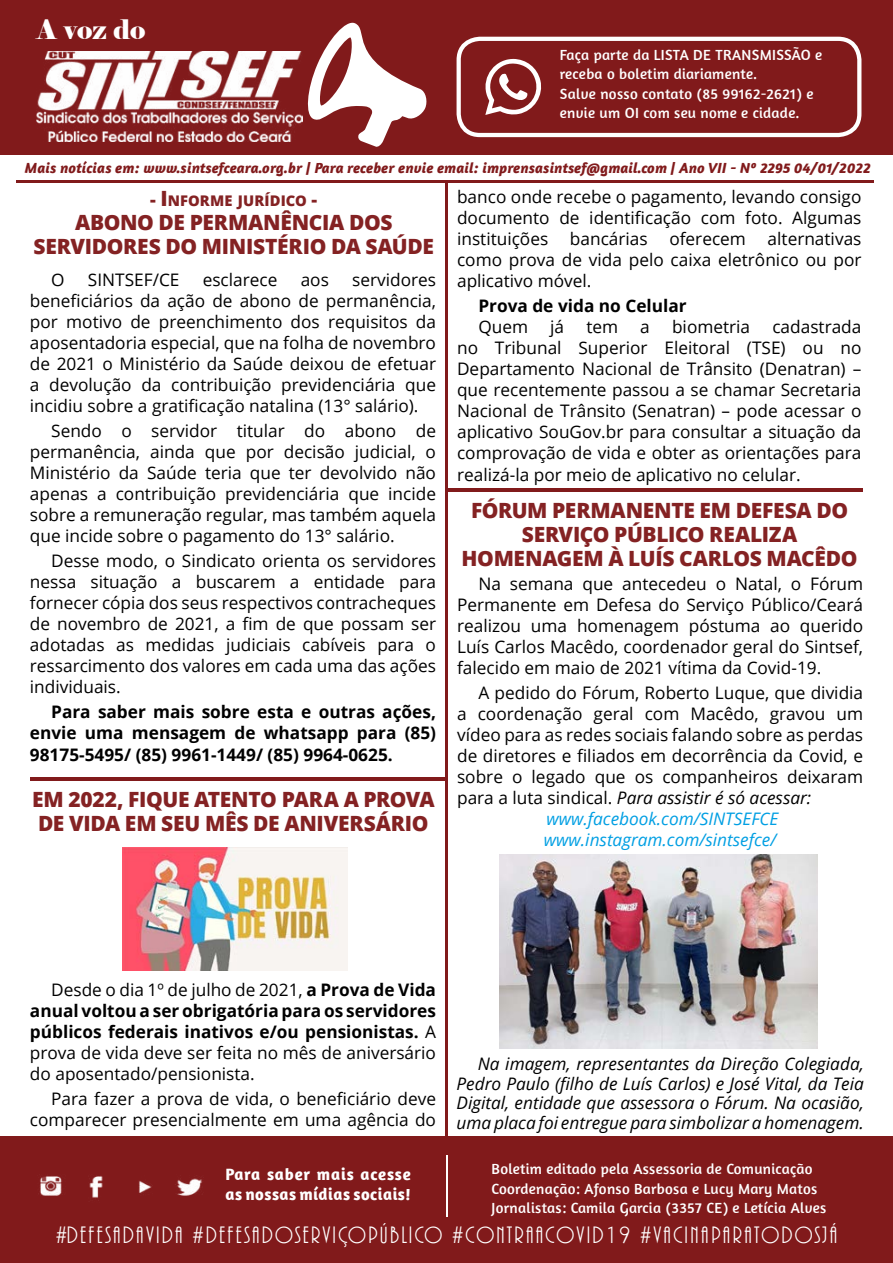
<style>
.page{position:relative;width:893px;height:1263px;background:#fff}
.page>*{position:absolute;margin:0;border:0;box-sizing:border-box;transform-origin:0 0}
.t1{font:26.85px "Elephant";color:#fff}
.t2{font:24.6px "ARBONNIE";letter-spacing:.09em;color:#fff}
.t3{font:800 21px/24px "Open Sans";letter-spacing:-.015em;color:#842223;text-align:center}
.t4{font:17.25px/21px "Open Sans";color:#000;text-align:justify}
.t5{font:700 17.25px/21px "Open Sans";color:#000;text-align:justify}
.t6{font:italic 17.25px/19.5px "Open Sans";color:#000;text-align:justify}
.t7{font:italic 17.25px "Open Sans";color:#009fe3}
.t8{font:700 16.8px/20.1px "Amaranth";letter-spacing:.03em;color:#fff}
.t9{font:15px/19.5px "Amaranth";letter-spacing:.02em;color:#fff}
.t10{font:italic 700 15px "Amaranth";letter-spacing:.01em;color:#811a1b}
.t11{font:800 14.7px "Open Sans";letter-spacing:.005em;color:#842223}
.s1{font-size:18px}
.s2{font-size:21px}
.s3{font-style:normal}
.s4{font-weight:400}
</style>
<div class="page">
<div style="left:0;top:0;width:893px;height:154px;background:#811a1b"></div>
<svg style="left:307px;top:22px;width:120px;height:125px"></svg>
<div style="left:0;top:1136px;width:893px;height:127px;background:#811a1b"></div>
<img style="left:37px;top:51px;width:265px;height:90px">
<hr style="left:16px;top:180px;width:858px;height:2px;background:#811a1b">
<hr style="left:446px;top:1155px;width:2px;height:61px;background:#fff">
<img style="left:40px;top:1176px;width:162px;height:22px">
<div style="left:457px;top:37px;width:404px;height:100px;border:4px solid #fff;border-radius:21px"></div>
<svg style="left:485px;top:59px;width:57px;height:56px"></svg>
<hr style="left:445px;top:181px;width:2px;height:957px;background:#811a1b">
<hr style="left:30px;top:777px;width:415px;height:3px;background:#811a1b">
<img style="left:122px;top:847px;width:225px;height:123px">
<img style="left:500px;top:855px;width:317px;height:194px">
<hr style="left:448px;top:488px;width:415px;height:3px;background:#811a1b">
<h1 class="t1" style="left:37px;top:12px;width:110px">A voz do</h1>
<p class="t9" style="left:560px;top:45px;width:264px">Faça parte da LISTA DE TRANSMISSÃO e receba o boletim diariamente.<br>Salve nosso contato (85 99162-2621) e envie um OI com seu nome e cidade.</p>
<p class="t10" style="left:25px;top:159px;width:848px">Mais notícias em: www.sintsefceara.org.br | Para receber envie email: imprensasintsef@gmail.com | Ano VII - Nº 2295 04/01/2022</p>
<p class="t11" style="left:150px;top:190px;width:169px"><span class="s1">-</span> <span class="s2">I</span>NFORME JURÍDICO <span class="s1">-</span></p>
<p class="t3" style="left:34px;top:209px;width:402px">ABONO DE PERMANÊNCIA DOS<br>SERVIDORES DO MINISTÉRIO DA SAÚDE</p>
<p class="t4" style="left:51px;top:268px;width:15px">O</p>
<p class="t4" style="left:88px;top:268px;width:93px">SINTSEF/CE</p>
<p class="t4" style="left:203px;top:268px;width:76px">esclarece</p>
<p class="t4" style="left:301px;top:268px;width:30px">aos</p>
<p class="t4" style="left:30px;top:268px;width:408px;text-indent:322px">servidores beneficiários da ação de abono de permanência, por motivo de preenchimento dos requisitos da aposentadoria especial, que na folha de novembro de 2021 o Ministério da Saúde deixou de efetuar a devolução da contribuição previdenciária que incidiu sobre a gratificação natalina (13° salário).</p>
<p class="t4" style="left:30px;top:420px;width:408px;text-indent:21px">Sendo o servidor titular do abono de permanência, ainda que por decisão judicial, o Ministério da Saúde teria que ter devolvido não apenas a contribuição previdenciária que incide sobre a remuneração regular, mas também aquela que incide sobre o pagamento do 13° salário.</p>
<p class="t4" style="left:30px;top:550px;width:408px;text-indent:21px">Desse modo, o Sindicato orienta os servidores nessa situação a buscarem a entidade para fornecer cópia dos seus respectivos contracheques de novembro de 2021, a fim de que possam ser adotadas as medidas judiciais cabíveis para o ressarcimento dos valores em cada uma das ações individuais.</p>
<p class="t5" style="left:30px;top:701px;width:408px;text-indent:21px">Para saber mais sobre esta e outras ações, envie uma mensagem de whatsapp para (85)<br>98175-5495/ (85) 9961-1449/ (85) 9964-0625.</p>
<p class="t3" style="left:32px;top:787px;width:404px;text-align:left">EM 2022, FIQUE ATENTO PARA A PROVA<br>DE VIDA EM SEU MÊS DE ANIVERSÁRIO</p>
<p class="t4" style="left:457px;top:186px;width:406px">banco onde recebe o pagamento, levando consigo documento de identificação com foto. Algumas instituições</p>
<p class="t4" style="left:570px;top:228px;width:79px">bancárias</p>
<p class="t4" style="left:669px;top:228px;width:78px">oferecem</p>
<p class="t4" style="left:457px;top:228px;width:406px;text-indent:311px">alternativas como prova de vida pelo caixa eletrônico ou por aplicativo móvel.</p>
<p class="t5" style="left:478px;top:295px;width:210px">Prova de vida no Celular</p>
<p class="t4" style="left:478px;top:316px;width:51px">Quem</p>
<p class="t4" style="left:550px;top:316px;width:15px">já</p>
<p class="t4" style="left:586px;top:316px;width:33px">tem</p>
<p class="t4" style="left:640px;top:316px;width:11px">a</p>
<p class="t4" style="left:672px;top:316px;width:80px">biometria</p>
<p class="t4" style="left:457px;top:316px;width:406px;text-indent:315px">cadastrada no Tribunal Superior Eleitoral (TSE) ou no Departamento Nacional de Trânsito (Denatran) – que recentemente passou a se chamar Secretaria Nacional de Trânsito (Senatran) – pode acessar o aplicativo SouGov.br para consultar a situação da comprovação de vida e obter as orientações para realizá-la por meio de aplicativo no celular.</p>
<p class="t3" style="left:462px;top:497px;width:397px">FÓRUM PERMANENTE EM DEFESA DO<br>SERVIÇO PÚBLICO REALIZA<br>HOMENAGEM À LUÍS CARLOS MACÊDO</p>
<p class="t4" style="left:457px;top:573px;width:408px;text-indent:21px">Na semana que antecedeu o Natal, o Fórum Permanente em Defesa do Serviço Público/Ceará realizou uma homenagem póstuma ao querido Luís Carlos Macêdo, coordenador geral do Sintsef, falecido em maio de 2021 vítima da Covid-19.</p>
<p class="t4" style="left:478px;top:682px;width:386px">A pedido do Fórum, Roberto Luque, que dividia</p>
<p class="t4" style="left:457px;top:703px;width:408px">a coordenação geral com Macêdo, gravou um</p>
<p class="t4" style="left:457px;top:724px;width:408px">vídeo para as redes sociais falando sobre as perdas</p>
<p class="t4" style="left:457px;top:745px;width:408px">de diretores e filiados em decorrência da Covid, e</p>
<p class="t4" style="left:457px;top:766px;width:408px">sobre o legado que os companheiros deixaram</p>
<p class="t6" style="left:457px;top:788px;width:356px"><span class="s3">para a luta sindical.</span> Para assistir é só acessar:</p>
<p class="t7" style="left:546px;top:807px;width:234px">www.facebook.com/SINTSEFCE</p>
<p class="t7" style="left:544px;top:828px;width:234px">www.instagram.com/sintsefce/</p>
<p class="t5" style="left:30px;top:978px;width:408px;text-indent:21px"><span class="s4">Desde o dia 1º de julho de 2021,</span> a Prova de Vida anual voltou a ser obrigatória para os servidores públicos federais inativos e/ou pensionistas. <span class="s4">A prova de vida deve ser feita no mês de aniversário do aposentado/pensionista.</span></p>
<p class="t4" style="left:30px;top:1088px;width:408px;text-align:right">Para fazer a prova de vida, o beneficiário deve comparecer presencialmente em uma agência do</p>
<p class="t8" style="left:225px;top:1163px;width:187px">Para saber mais acesse as nossas mídias sociais!</p>
<p class="t6" style="left:457px;top:1054px;width:409px;text-indent:21px">Na imagem, representantes da Direção Colegiada, Pedro Paulo (filho de Luís Carlos) e José Vital, da Teia Digital, entidade que assessora o Fórum. Na ocasião, uma placa foi entregue para simbolizar a homenagem.</p>
<p class="t9" style="left:492px;top:1159px;width:336px">Boletim editado pela Assessoria de Comunicação<br>Coordenação: Afonso Barbosa e Lucy Mary Matos<br>Jornalistas: Camila Garcia (3357 CE) e Letícia Alves</p>
<h2 class="t2" style="left:56px;top:1222px;width:783px">#DEFESADAVIDA #DEFESADOSERVIÇOPÚBLICO #CONTRAACOVID19 #VACINAPARATODOSJÁ</h2>
</div>
